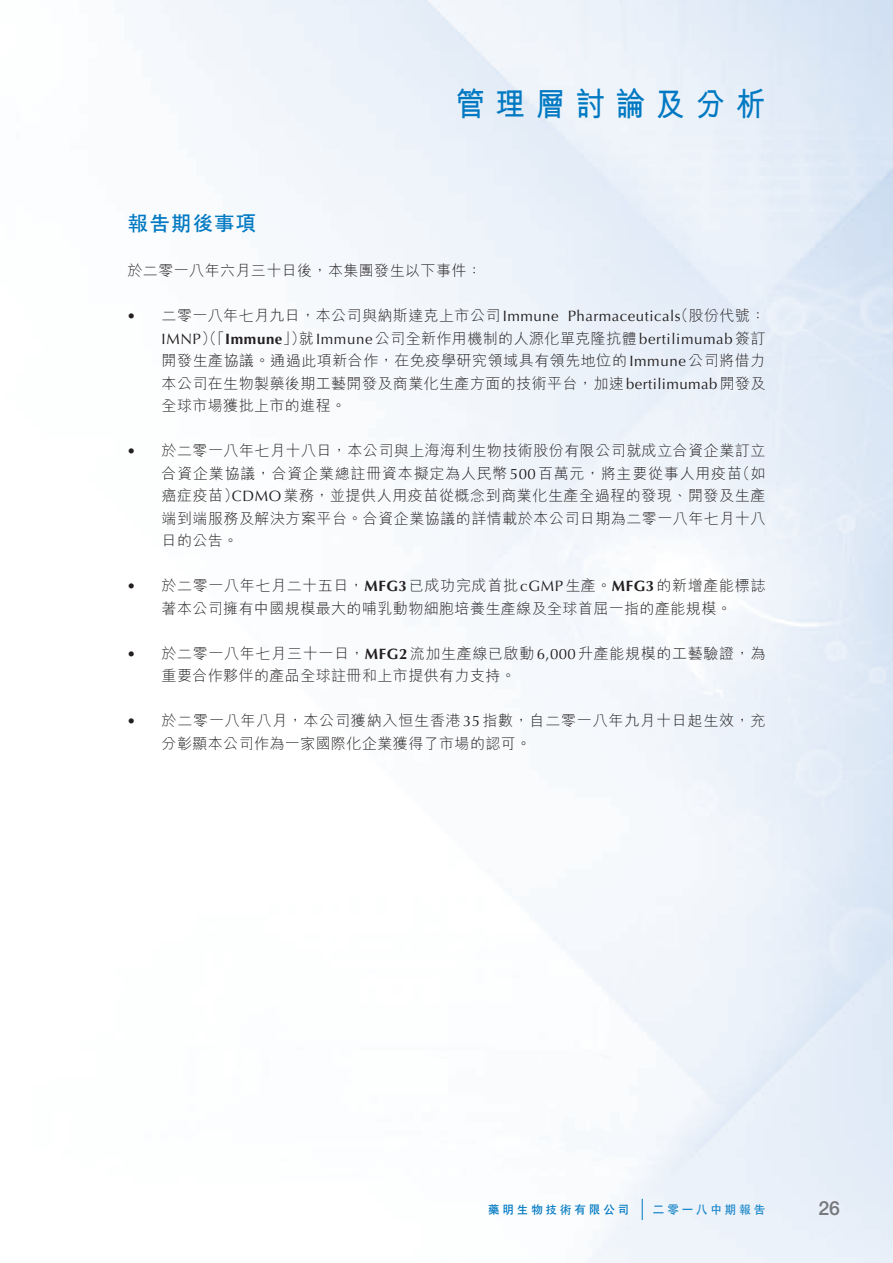
<style>
.page{position:relative;width:893px;height:1263px;background:#fff}
.page>*{position:absolute;margin:0;border:0;box-sizing:border-box;transform-origin:0 0}
.t1{font:700 33px "M Hei HK";letter-spacing:.345em;color:#0079c2;scale:.9 1}
._3__標題{font:700 21px "C Hei 2 HK";letter-spacing:.03em;color:#0079c2}
.t2{font:500 19.5px "Helvetica Neue LT Std";color:#76787b}
._1__內文{font:300 15px/22.5px "M Hei HK";letter-spacing:.035em;color:#231f20}
._1__內文-2{font:300 15px "M Hei HK";letter-spacing:.055em;color:#231f20}
._1__內文-3{font:15px "Optima LT Std";letter-spacing:.035em;color:#231f20}
.t3{font:700 12px "C Hei 2 HK";letter-spacing:.2em;color:#0079c2}
.t4{font:700 12px "C Hei 2 HK";letter-spacing:.2em;color:#1e89ca}
.s1{font-family:"Optima LT Std";font-weight:400}
.s2{font-family:"M Hei HK";font-weight:300}
.s3{font-family:"Optima LT Std";font-weight:700}
</style>
<div class="page">
<svg style="left:642px;top:1199px;width:1px;height:21px"></svg>
<h1 class="t1" style="left:456px;top:80px;width:346px">管理層討論及分析</h1>
<p class="_3__標題" style="left:128px;top:213px;width:130px">報告期後事項</p>
<p class="_1__內文" style="left:128px;top:259px;width:356px">於二零一八年六月三十日後，本集團發生以下事件：</p>
<p class="_1__內文-3" style="left:127px;top:308px;width:11px">•</p>
<p class="_1__內文" style="left:162px;top:304px;width:398px">二零一八年七月九日，本公司與納斯達克上市公司<span class="s1">Immune</span></p>
<p class="_1__內文-3" style="left:568px;top:308px;width:199px">Pharmaceuticals<span class="s2">（股份代號：</span></p>
<p class="_1__內文-3" style="left:127px;top:443px;width:11px">•</p>
<p class="_1__內文-3" style="left:127px;top:578px;width:11px">•</p>
<p class="_1__內文-3" style="left:127px;top:645px;width:11px">•</p>
<p class="_1__內文-3" style="left:127px;top:713px;width:11px">•</p>
<p class="_1__內文" style="left:162px;top:327px;width:605px"><span class="s1">IMNP</span>）（「<span class="s3">Immune</span>」）<br>開發生產協議。通過此項新合作，在免疫學研究領域具有領先地位的<span class="s1">Immune</span>公司將借力本公司在生物製藥後期工藝開發及商業化生產方面的技術平台，加速<span class="s1">bertilimumab</span>開發及全球市場獲批上市的進程。</p>
<p class="_1__內文" style="left:162px;top:439px;width:605px">於二零一八年七月十八日，本公司與上海海利生物技術股份有限公司就成立合資企業訂立</p>
<p class="_1__內文" style="left:299px;top:327px;width:468px">就<span class="s1">Immune</span>公司全新作用機制的人源化單克隆抗體<span class="s1">bertilimumab</span>簽訂</p>
<p class="_1__內文" style="left:232px;top:462px;width:535px;text-indent:-70px">合資企業協議，合資企業總註冊資本擬定為人民幣<span class="s1">500</span>百萬元，將主要從事人用疫苗<br><span class="s1">CDMO</span>業務，並提供人用疫苗從概念到商業化生產全過程的發現、開發及生產</p>
<p class="_1__內文" style="left:735px;top:462px;width:32px">（如</p>
<p class="_1__內文" style="left:162px;top:484px;width:605px">癌症疫苗）<br>端到端服務及解決方案平台。合資企業協議的詳情載於本公司日期為二零一八年七月十八日的公告。</p>
<p class="_1__內文" style="left:162px;top:574px;width:605px">於二零一八年七月二十五日，<span class="s3">MFG3</span>已成功完成首批<span class="s1">cGMP</span>生產。<span class="s3">MFG3</span>的新增產能標誌</p>
<p class="_1__內文" style="left:162px;top:597px;width:572px">著本公司擁有中國規模最大的哺乳動物細胞培養生產線及全球首屈一指的產能規模。</p>
<p class="_1__內文" style="left:162px;top:642px;width:605px">於二零一八年七月三十一日，<span class="s3">MFG2</span>流加生產線已啟動<span class="s1">6,000</span>升產能規模的工藝驗證，為</p>
<p class="_1__內文" style="left:162px;top:664px;width:356px">重要合作夥伴的產品全球註冊和上市提供有力支持。</p>
<p class="_1__內文-2" style="left:162px;top:713px;width:605px">於二零一八年八月，本公司獲納入恒生香港<span class="s1">35</span>指數，自二零一八年九月十日起生效，充</p>
<p class="_1__內文" style="left:162px;top:732px;width:371px">分彰顯本公司作為一家國際化企業獲得了市場的認可。</p>
<p class="t3" style="left:488px;top:1203px;width:143px">藥明生物技術有限公司</p>
<p class="t4" style="left:653px;top:1203px;width:114px">二零一八中期報告</p>
<h3 class="t2" style="left:818px;top:1197px;width:23px">26</h3>
</div>
